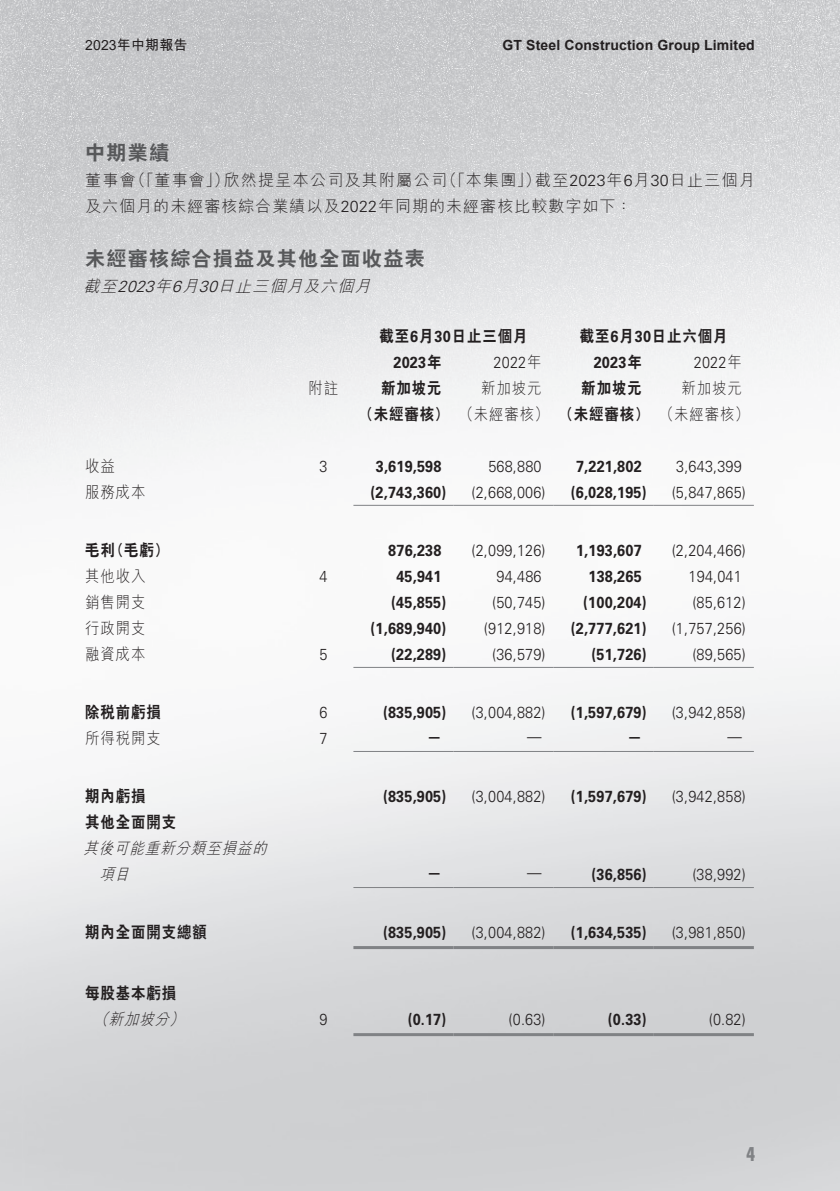
<style>
.page{position:relative;width:840px;height:1191px;background:#fff}
.page>*{position:absolute;margin:0;border:0;box-sizing:border-box;transform-origin:0 0}
._03_H1{font:800 20px "C Hei 2 HK";letter-spacing:.065em;color:#57585a}
.t1{font:700 condensed 20px "Folio Std";color:#808285}
._01_Body_Text{font:300 16px "Univers LT Std";letter-spacing:.015em;color:#231f20;scale:.9 1}
._01_Body_Text-2{font:700 16px "Univers LT Std";letter-spacing:.015em;color:#231f20;scale:.9 1}
._11_P0{font:300 16px/26px "M Hei HK";letter-spacing:.065em;color:#231f20}
._01_Body_Text-3{font:800 16px "C Hei 2 HK";letter-spacing:.065em;color:#231f20;scale:.9 1}
._15_Table_Stub{font:800 16px "C Hei 2 HK";letter-spacing:.065em;color:#231f20;scale:.9 1}
._15_Table_Stub-2{font:300 16px "M Hei HK";letter-spacing:.065em;color:#231f20;scale:.9 1}
._01_Body_Text-4{font:300 16px "M Hei HK";letter-spacing:.065em;color:#231f20;scale:.9 1}
._15_Table_Stub-3{font:italic 300 16px "M Hei HK";color:#231f20;scale:.9 1}
._11_P0-2{font:italic 300 16px "M Hei HK";color:#231f20}
._11_P0-3{font:italic 300 16px "Univers LT Std";color:#231f20}
.t2{font:700 14px "Arial";letter-spacing:.01em;color:#231f20}
.t3{font:700 14px "M Hei HK";letter-spacing:.01em;color:#231f20}
.s1{font-family:"Arial";font-weight:400}
.s2{font-family:"Univers LT Std"}
.s3{font-family:"Univers LT Std";font-weight:700}
.s4{font-family:"C Hei 2 HK";font-weight:800}
.s5{font-family:"M Hei HK"}
</style>
<div class="page">
<img style="left:0;top:0;width:839px;height:1191px">
<hr style="left:353px;top:505px;width:100px;height:1px;background:#808285">
<hr style="left:453px;top:505px;width:100px;height:1px;background:#808285">
<hr style="left:553px;top:505px;width:100px;height:1px;background:#808285">
<hr style="left:653px;top:505px;width:100px;height:1px;background:#808285">
<hr style="left:353px;top:667px;width:100px;height:1px;background:#808285">
<hr style="left:453px;top:667px;width:100px;height:1px;background:#808285">
<hr style="left:553px;top:667px;width:100px;height:1px;background:#808285">
<hr style="left:653px;top:667px;width:100px;height:1px;background:#808285">
<hr style="left:353px;top:751px;width:100px;height:1px;background:#808285">
<hr style="left:453px;top:751px;width:100px;height:1px;background:#808285">
<hr style="left:553px;top:751px;width:100px;height:1px;background:#808285">
<hr style="left:653px;top:751px;width:100px;height:1px;background:#808285">
<hr style="left:353px;top:887px;width:100px;height:1px;background:#808285">
<hr style="left:453px;top:887px;width:100px;height:1px;background:#808285">
<hr style="left:553px;top:887px;width:100px;height:1px;background:#808285">
<hr style="left:653px;top:887px;width:100px;height:1px;background:#808285">
<hr style="left:353px;top:946px;width:100px;height:3px;background:#808285">
<hr style="left:453px;top:946px;width:100px;height:3px;background:#808285">
<hr style="left:553px;top:946px;width:100px;height:3px;background:#808285">
<hr style="left:653px;top:946px;width:100px;height:3px;background:#808285">
<hr style="left:353px;top:1033px;width:100px;height:3px;background:#808285">
<hr style="left:453px;top:1033px;width:100px;height:3px;background:#808285">
<hr style="left:553px;top:1033px;width:100px;height:3px;background:#808285">
<hr style="left:653px;top:1033px;width:100px;height:3px;background:#808285">
<p class="t3" style="left:85px;top:35px;width:104px"><span class="s1">2023</span>年中期報告</p>
<p class="_03_H1" style="left:85px;top:139px;width:85px">中期業績</p>
<p class="t2" style="left:502px;top:35px;width:254px">GT Steel Construction Group Limited</p>
<p class="_11_P0" style="left:130px;top:166px;width:101px">（「董事會」）</p>
<p class="_11_P0" style="left:441px;top:166px;width:101px">（「本集團」）</p>
<p class="_11_P0" style="left:223px;top:166px;width:225px">欣然提呈本公司及其附屬公司</p>
<p class="_11_P0" style="left:85px;top:166px;width:548px">董事會<br>及六個月的未經審核綜合業績以及<span class="s2">2022</span>年同期的未經審核比較數字如下：</p>
<p class="_03_H1" style="left:85px;top:245px;width:341px">未經審核綜合損益及其他全面收益表</p>
<p class="_11_P0-2" style="left:218px;top:274px;width:159px">日止三個月及六個月</p>
<p class="_11_P0" style="left:534px;top:166px;width:221px">截至<span class="s2">2023</span>年<span class="s2">6</span>月<span class="s2">30</span>日止三個月</p>
<p class="_11_P0-2" style="left:155px;top:274px;width:50px">年月</p>
<p class="_11_P0-2" style="left:83px;top:274px;width:40px">截至</p>
<p class="_11_P0-3" style="left:117px;top:276px;width:43px">2023</p>
<p class="_11_P0-3" style="left:172px;top:276px;width:16px">6</p>
<p class="_11_P0-3" style="left:199px;top:276px;width:25px">30</p>
<p class="_01_Body_Text-3" style="left:379px;top:325px;width:166px">截至 月<span class="s3">6 30</span>日止三個月</p>
<p class="_01_Body_Text-3" style="left:579px;top:325px;width:166px">截至 月<span class="s3">6 30</span>日止六個月</p>
<p class="_01_Body_Text-2" style="left:393px;top:353px;width:55px">2023<span class="s4">年</span></p>
<p class="_01_Body_Text" style="left:493px;top:352px;width:55px">2022<span class="s5">年</span></p>
<p class="_01_Body_Text-2" style="left:593px;top:353px;width:55px">2023<span class="s4">年</span></p>
<p class="_01_Body_Text" style="left:693px;top:352px;width:55px">2022<span class="s5">年</span></p>
<p class="_01_Body_Text-4" style="left:308px;top:376px;width:35px">附註</p>
<p class="_01_Body_Text-3" style="left:381px;top:377px;width:69px">新加坡元</p>
<p class="_01_Body_Text-4" style="left:481px;top:376px;width:69px">新加坡元</p>
<p class="_01_Body_Text-3" style="left:581px;top:377px;width:69px">新加坡元</p>
<p class="_01_Body_Text-4" style="left:681px;top:376px;width:69px">新加坡元</p>
<p class="_01_Body_Text-3" style="left:359px;top:403px;width:101px">（未經審核）</p>
<p class="_01_Body_Text-4" style="left:459px;top:402px;width:101px">（未經審核）</p>
<p class="_01_Body_Text-3" style="left:559px;top:403px;width:101px">（未經審核）</p>
<p class="_01_Body_Text-4" style="left:659px;top:402px;width:101px">（未經審核(</p>
<p class="_15_Table_Stub-2" style="left:85px;top:454px;width:35px">收益</p>
<p class="_01_Body_Text" style="left:319px;top:456px;width:10px">3</p>
<p class="_01_Body_Text-2" style="left:375px;top:457px;width:74px">3,619,598</p>
<p class="_01_Body_Text" style="left:488px;top:456px;width:61px">568,880</p>
<p class="_01_Body_Text-2" style="left:575px;top:457px;width:74px">7,221,802</p>
<p class="_01_Body_Text" style="left:675px;top:456px;width:74px">3,643,399</p>
<p class="_15_Table_Stub-2" style="left:85px;top:480px;width:69px">服務成本</p>
<p class="_01_Body_Text-2" style="left:370px;top:483px;width:86px">)2,743,360(</p>
<p class="_01_Body_Text" style="left:471px;top:482px;width:84px">)2,668,006(</p>
<p class="_01_Body_Text-2" style="left:570px;top:483px;width:86px">)6,028,195(</p>
<p class="_01_Body_Text" style="left:671px;top:482px;width:84px">)5,847,865(</p>
<p class="_15_Table_Stub" style="left:110px;top:539px;width:67px">（毛虧(</p>
<p class="_15_Table_Stub" style="left:85px;top:539px;width:35px">毛利</p>
<p class="_01_Body_Text-2" style="left:388px;top:541px;width:61px">876,238</p>
<p class="_01_Body_Text" style="left:471px;top:540px;width:84px">)2,099,126(</p>
<p class="_01_Body_Text-2" style="left:575px;top:541px;width:74px">1,193,607</p>
<p class="_01_Body_Text" style="left:671px;top:540px;width:84px">)2,204,466(</p>
<p class="_15_Table_Stub-2" style="left:85px;top:565px;width:69px">其他收入</p>
<p class="_01_Body_Text" style="left:319px;top:566px;width:10px">4</p>
<p class="_01_Body_Text-2" style="left:396px;top:567px;width:52px">45,941</p>
<p class="_01_Body_Text" style="left:496px;top:566px;width:52px">94,486</p>
<p class="_01_Body_Text-2" style="left:588px;top:567px;width:61px">138,265</p>
<p class="_01_Body_Text" style="left:688px;top:566px;width:61px">194,041</p>
<p class="_15_Table_Stub-2" style="left:85px;top:591px;width:69px">銷售開支</p>
<p class="_01_Body_Text-2" style="left:391px;top:593px;width:63px">)45,855(</p>
<p class="_01_Body_Text" style="left:492px;top:592px;width:61px">)50,745(</p>
<p class="_01_Body_Text-2" style="left:583px;top:593px;width:72px">)100,204(</p>
<p class="_01_Body_Text" style="left:692px;top:592px;width:61px">)85,612(</p>
<p class="_15_Table_Stub-2" style="left:85px;top:617px;width:69px">行政開支</p>
<p class="_01_Body_Text-2" style="left:370px;top:619px;width:86px">)1,689,940(</p>
<p class="_01_Body_Text" style="left:483px;top:618px;width:70px">)912,918(</p>
<p class="_01_Body_Text-2" style="left:570px;top:619px;width:86px">)2,777,621(</p>
<p class="_01_Body_Text" style="left:671px;top:618px;width:84px">)1,757,256(</p>
<p class="_15_Table_Stub-2" style="left:85px;top:643px;width:69px">融資成本</p>
<p class="_01_Body_Text" style="left:319px;top:644px;width:10px">5</p>
<p class="_01_Body_Text-2" style="left:391px;top:645px;width:63px">)22,289(</p>
<p class="_01_Body_Text" style="left:492px;top:644px;width:61px">)36,579(</p>
<p class="_01_Body_Text-2" style="left:591px;top:645px;width:63px">)51,726(</p>
<p class="_01_Body_Text" style="left:692px;top:644px;width:61px">)89,565(</p>
<p class="_15_Table_Stub" style="left:85px;top:701px;width:86px">除稅前虧損</p>
<p class="_01_Body_Text" style="left:319px;top:702px;width:10px">6</p>
<p class="_01_Body_Text-2" style="left:383px;top:703px;width:72px">)835,905(</p>
<p class="_01_Body_Text" style="left:471px;top:702px;width:84px">)3,004,882(</p>
<p class="_01_Body_Text-2" style="left:570px;top:703px;width:86px">)1,597,679(</p>
<p class="_01_Body_Text" style="left:671px;top:702px;width:84px">)3,942,858(</p>
<p class="_15_Table_Stub-2" style="left:85px;top:727px;width:86px">所得稅開支</p>
<p class="_01_Body_Text" style="left:319px;top:728px;width:10px">7</p>
<p class="_01_Body_Text-2" style="left:427px;top:727px;width:17px">—</p>
<p class="_01_Body_Text" style="left:527px;top:727px;width:17px">—</p>
<p class="_01_Body_Text-2" style="left:627px;top:727px;width:18px">—</p>
<p class="_01_Body_Text" style="left:727px;top:727px;width:17px">—</p>
<p class="_15_Table_Stub" style="left:85px;top:785px;width:69px">期內虧損</p>
<p class="_15_Table_Stub" style="left:85px;top:811px;width:103px">其他全面開支</p>
<p class="_15_Table_Stub-3" style="left:83px;top:837px;width:211px">其後可能重新分類至損益的</p>
<p class="_01_Body_Text-2" style="left:383px;top:787px;width:72px">)835,905(</p>
<p class="_01_Body_Text" style="left:471px;top:786px;width:84px">)3,004,882(</p>
<p class="_01_Body_Text-2" style="left:570px;top:787px;width:86px">)1,597,679(</p>
<p class="_01_Body_Text" style="left:671px;top:786px;width:84px">)3,942,858(</p>
<p class="_15_Table_Stub-3" style="left:99px;top:863px;width:41px">項目</p>
<p class="_01_Body_Text-2" style="left:427px;top:863px;width:17px">—</p>
<p class="_01_Body_Text" style="left:527px;top:863px;width:17px">—</p>
<p class="_01_Body_Text-2" style="left:591px;top:865px;width:63px">)36,856(</p>
<p class="_01_Body_Text" style="left:692px;top:864px;width:61px">)38,992(</p>
<p class="_15_Table_Stub" style="left:85px;top:921px;width:137px">期內全面開支總額</p>
<p class="_01_Body_Text-2" style="left:383px;top:923px;width:72px">)835,905(</p>
<p class="_01_Body_Text" style="left:471px;top:922px;width:84px">)3,004,882(</p>
<p class="_01_Body_Text-2" style="left:570px;top:923px;width:86px">)1,634,535(</p>
<p class="_01_Body_Text" style="left:671px;top:922px;width:84px">)3,981,850(</p>
<p class="_15_Table_Stub" style="left:85px;top:982px;width:103px">每股基本虧損</p>
<p class="_15_Table_Stub-3" style="left:94px;top:1008px;width:24px">（</p>
<p class="_15_Table_Stub-3" style="left:169px;top:1008px;width:24px">(</p>
<p class="_15_Table_Stub-3" style="left:108px;top:1008px;width:75px">新加坡分</p>
<p class="_01_Body_Text" style="left:319px;top:1009px;width:10px">9</p>
<p class="_01_Body_Text-2" style="left:407px;top:1010px;width:44px">)0.17(</p>
<p class="_01_Body_Text" style="left:508px;top:1009px;width:43px">)0.63(</p>
<p class="_01_Body_Text-2" style="left:607px;top:1010px;width:44px">)0.33(</p>
<p class="_01_Body_Text" style="left:708px;top:1009px;width:43px">)0.82(</p>
<p class="t1" style="left:745px;top:1142px;width:10px">4</p>
</div>
